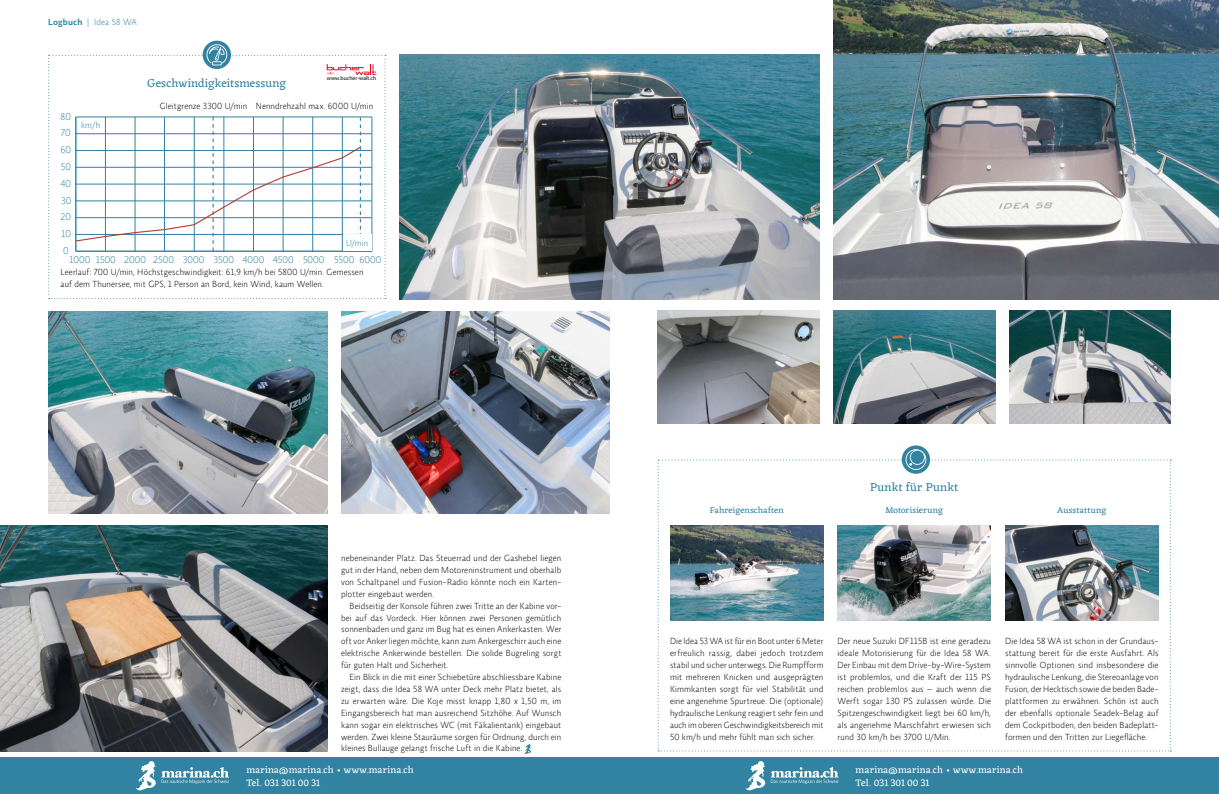
<style>
.page{position:relative;width:1219px;height:794px;background:#fff}
.page>*{position:absolute;margin:0;border:0;box-sizing:border-box;transform-origin:0 0}
.t1{font:12px "Eczar";letter-spacing:.01em;color:#3183a1}
.t2{font:10px/13px "Eczar";letter-spacing:.015em;color:#fff}
.t3{font:300 9.9px "Relato Sans OT";color:#3183a1}
.t4{font:300 9px/11.9px "Relato Sans OT";letter-spacing:.02em;color:#000;text-align:justify}
.t5{font:9px "Eczar";letter-spacing:.015em;color:#3183a1}
.t6{font:300 9px "Relato Sans OT";letter-spacing:.025em;color:#3183a1}
.t7{font:5.7px "Myriad Pro";letter-spacing:.005em;color:#000}
.s1{font-weight:600}
</style>
<div class="page">
<img style="left:0;top:525px;width:327px;height:226px">
<img style="left:48px;top:311px;width:279px;height:202px">
<img style="left:341px;top:311px;width:268px;height:202px">
<img style="left:833px;top:311px;width:162px;height:113px">
<img style="left:1009px;top:311px;width:162px;height:113px">
<img style="left:658px;top:311px;width:161px;height:113px">
<img style="left:833px;top:0;width:386px;height:299px">
<img style="left:400px;top:54px;width:419px;height:245px">
<div style="left:203px;top:41px;width:28px;height:28px;background:#3183a1;border-radius:50%"></div>
<svg style="left:48px;top:44px;width:338px;height:255px"></svg>
<svg style="left:524px;top:744px;width:7px;height:10px"></svg>
<svg style="left:902px;top:445px;width:28px;height:29px"></svg>
<svg style="left:658px;top:449px;width:513px;height:302px"></svg>
<img style="left:670px;top:525px;width:153px;height:95px">
<img style="left:837px;top:525px;width:154px;height:95px">
<img style="left:1005px;top:525px;width:153px;height:95px">
<div style="left:0;top:757px;width:1219px;height:37px;background:#3183a1"></div>
<svg style="left:136px;top:761px;width:93px;height:29px"></svg>
<svg style="left:745px;top:761px;width:94px;height:29px"></svg>
<p class="t6" style="left:48px;top:17px;width:90px"><span class="s1">Logbuch</span> | Idea 58 WA</p>
<p class="t3" style="left:61px;top:110px;width:12px">80</p>
<p class="t3" style="left:61px;top:127px;width:11px">70</p>
<p class="t3" style="left:61px;top:144px;width:12px">60</p>
<p class="t3" style="left:61px;top:161px;width:12px">50</p>
<p class="t3" style="left:61px;top:178px;width:12px">40</p>
<p class="t3" style="left:61px;top:194px;width:12px">30</p>
<p class="t3" style="left:61px;top:211px;width:12px">20</p>
<p class="t3" style="left:61px;top:228px;width:11px">10</p>
<p class="t6" style="left:81px;top:120px;width:21px">km/h</p>
<p class="t7" style="left:327px;top:75px;width:51px">www.bucher-walt.ch</p>
<h1 class="t1" style="left:148px;top:74px;width:140px">Geschwindigkeitsmessung</h1>
<p class="t4" style="left:160px;top:100px;width:215px">Gleitgrenze 3300 U/min Nenndrehzahl max. 6000 U/min</p>
<p class="t6" style="left:346px;top:238px;width:24px">U/min</p>
<p class="t3" style="left:63px;top:245px;width:7px">0</p>
<p class="t3" style="left:70px;top:254px;width:313px">1000 1500 2000 2500 3000 3500 4000 4500 5000 5500 6000</p>
<p class="t4" style="left:61px;top:266px;width:304px">Leerlauf: 700 U/min, Höchstgeschwindigkeit: 61,9 km/h bei 5800 U/min. Gemessen auf dem Thunersee, mit GPS, 1 Person an Bord, kein Wind, kaum Wellen.</p>
<p class="t4" style="left:341px;top:552px;width:222px">nebeneinander Platz. Das Steuerrad und der Gashebel liegen gut in der Hand, neben dem Motoreninstrument und oberhalb von Schaltpanel und Fusion-Radio könnte noch ein Karten&shy;plotter eingebaut werden.</p>
<p class="t4" style="left:341px;top:599px;width:222px;text-indent:9px">Beidseitig der Konsole führen zwei Tritte an der Kabine vor&shy;bei auf das Vordeck. Hier können zwei Personen gemütlich sonnenbaden und ganz im Bug hat es einen Ankerkasten. Wer oft vor Anker liegen möchte, kann zum Ankergeschirr auch eine elektrische Ankerwinde bestellen. Die solide Bugreling sorgt für guten Halt und Sicherheit.</p>
<p class="t4" style="left:341px;top:671px;width:222px;text-indent:9px">Ein Blick in die mit einer Schiebetüre abschliessbare Kabine zeigt, dass die Idea 58 WA unter Deck mehr Platz bietet, als zu erwarten wäre. Die Koje misst knapp 1,80 x 1,50 m, im Eingangsbereich hat man ausreichend Sitzhöhe. Auf Wunsch kann sogar ein elektrisches WC (mit Fäkalientank) eingebaut werden. Zwei kleine Stauräume sorgen für Ordnung, durch ein kleines Bullauge gelangt frische Luft in die Kabine.</p>
<h1 class="t1" style="left:870px;top:479px;width:89px">Punkt für Punkt</h1>
<p class="t5" style="left:710px;top:504px;width:76px">Fahreigenschaften</p>
<p class="t5" style="left:885px;top:504px;width:59px">Motorisierung</p>
<p class="t5" style="left:1057px;top:504px;width:51px">Ausstattung</p>
<p class="t4" style="left:670px;top:635px;width:155px">Die Idea 53 WA ist für ein Boot unter 6 Meter erfreulich rassig, dabei jedoch trotzdem stabil und sicher unterwegs. Die Rumpfform mit mehreren Knicken und ausgeprägten Kimmkanten sorgt für viel Stabilität und eine angenehme Spurtreue. Die (optionale) hydraulische Lenkung reagiert sehr fein und auch im oberen Geschwindigkeitsbereich mit 50 km/h und mehr fühlt man sich sicher.</p>
<p class="t4" style="left:837px;top:635px;width:155px">Der neue Suzuki DF115B ist eine geradezu ideale Motorisierung für die Idea 58 WA.<br>Der Einbau mit dem Drive-by-Wire-System ist problemlos, und die Kraft der 115 PS reichen problemlos aus – auch wenn die Werft sogar 130 PS zulassen würde. Die Spitzengeschwindigkeit liegt bei 60 km/h, als angenehme Marschfahrt erwiesen sich rund 30 km/h bei 3700 U/Min.</p>
<p class="t4" style="left:1005px;top:635px;width:155px">Die Idea 58 WA ist schon in der Grundaus&shy;stattung bereit für die erste Ausfahrt. Als sinnvolle Optionen sind insbesondere die hydraulische Lenkung, die Stereoanlage von Fusion, der Hecktisch sowie die beiden Bade&shy;plattformen zu erwähnen. Schön ist auch der ebenfalls optionale Seadek-Belag auf dem Cockpitboden, den beiden Badeplatt&shy;formen und den Tritten zur Liegefläche.</p>
<p class="t2" style="left:246px;top:763px;width:169px">marina@marina.ch • www.marina.ch<br>Tel. 031 301 00 31</p>
<p class="t2" style="left:856px;top:763px;width:169px">marina@marina.ch • www.marina.ch<br>Tel. 031 301 00 31</p>
</div>
